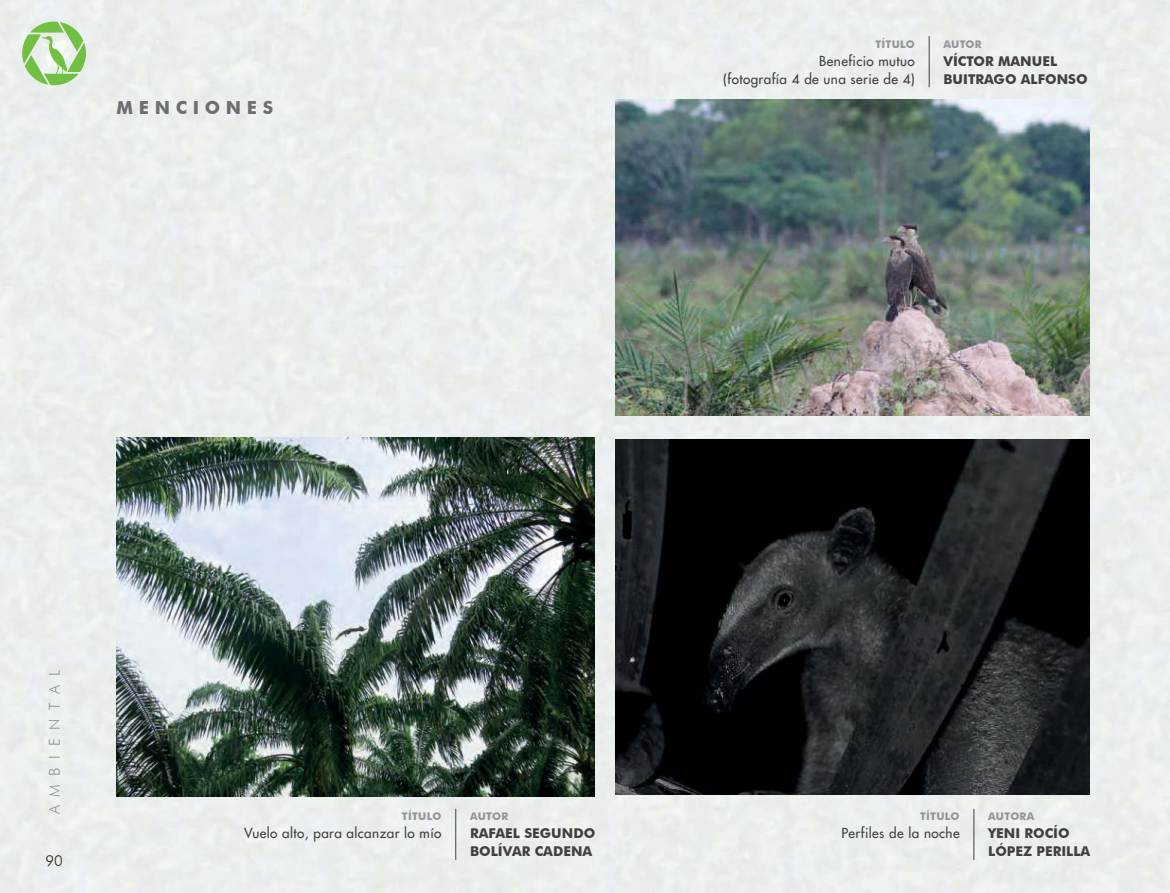
<style>
.page{position:relative;width:1170px;height:893px;background:#fff}
.page>*{position:absolute;margin:0;border:0;box-sizing:border-box;transform-origin:0 0}
.t1{font:700 18px "Futura BT";color:#6c6e70}
.t2{font:300 15px "Futura BT";color:#939597}
.t3{font:300 15px "Futura BT";color:#252b10}
.t4{font:500 13.5px/18px "Futura Std";letter-spacing:.03em;color:#404041;text-align:right}
.t5{font:700 13.5px/18px "Futura BT";color:#404041}
.t6{font:700 10.5px "Futura BT";letter-spacing:.03em;color:#939597}
</style>
<div class="page">
<div style="left:0;top:0;width:1169px;height:893px;background:#eaefee"></div>
<img style="left:117px;top:437px;width:477px;height:359px">
<img style="left:615px;top:100px;width:474px;height:316px">
<img style="left:615px;top:439px;width:474px;height:355px">
<hr style="left:973px;top:809px;width:1px;height:51px;background:#404041">
<hr style="left:455px;top:809px;width:1px;height:51px;background:#404041">
<hr style="left:928px;top:36px;width:1px;height:51px;background:#404041">
<svg style="left:22px;top:22px;width:64px;height:63px;background:#b3d99f"></svg>
<h1 class="t1" style="left:117px;top:100px;width:158px">M E N C I O N E S</h1>
<p class="t6" style="left:875px;top:40px;width:41px">TÍTULO</p>
<p class="t4" style="left:723px;top:52px;width:193px">Beneficio mutuo<br>(fotografía 4 de una serie de 4)</p>
<p class="t6" style="left:943px;top:40px;width:40px">AUTOR</p>
<p class="t5" style="left:943px;top:53px;width:146px">VÍCTOR MANUEL<br>BUITRAGO ALFONSO</p>
<p class="t2" style="left:49px;top:814px;width:146px;rotate:-90deg">A M B I E N T A L</p>
<p class="t3" style="left:45px;top:854px;width:19px">90</p>
<p class="t6" style="left:402px;top:812px;width:41px">TÍTULO</p>
<p class="t4" style="left:244px;top:824px;width:199px">Vuelo alto, para alcanzar lo mío</p>
<p class="t6" style="left:470px;top:812px;width:40px">AUTOR</p>
<p class="t5" style="left:470px;top:825px;width:127px">RAFAEL SEGUNDO<br>BOLÍVAR CADENA</p>
<p class="t6" style="left:919px;top:812px;width:41px">TÍTULO</p>
<p class="t4" style="left:841px;top:824px;width:120px">Perfiles de la noche</p>
<p class="t6" style="left:987px;top:812px;width:48px">AUTORA</p>
<p class="t5" style="left:987px;top:825px;width:104px">YENI ROCÍO<br>LÓPEZ PERILLA</p>
</div>
